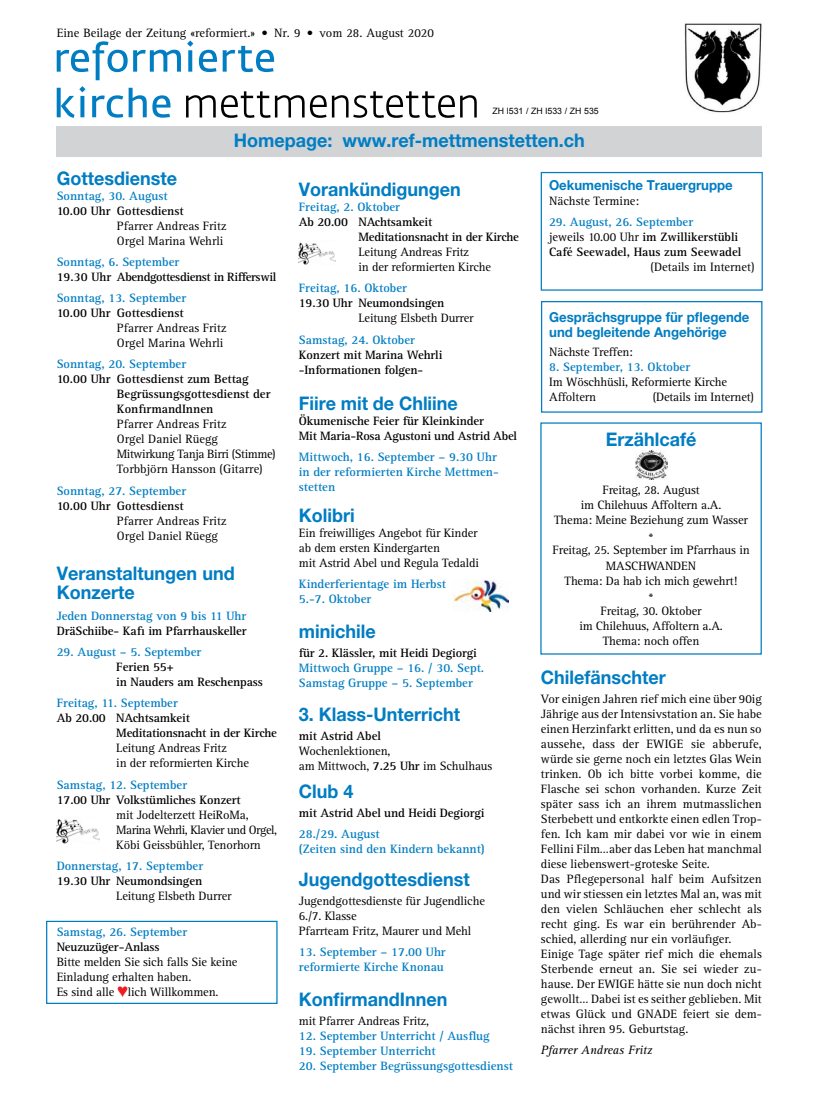
<style>
.page{position:relative;width:815px;height:1106px;background:#fff}
.page>*{position:absolute;margin:0;border:0;box-sizing:border-box;transform-origin:0 0}
.t1{font:700 18.75px/18.8px "Helvetica Neue LT Std";color:#007dc3;scale:.96 1}
.t2{font:700 13.75px/15px "Helvetica Neue LT Std";color:#007dc3;scale:.96 1}
.t3{font:12.5px/15px "Rotis Serif";color:#000}
.t4{font:700 12.5px/15px "Rotis Serif";letter-spacing:-.01em;color:#000}
.t5{font:700 12.5px/15px "Rotis Serif";color:#007dc3}
.t6{font:700 12.5px "Rotis Serif";letter-spacing:-.03em;color:#000}
.t7{font:italic 12.5px "Rotis Serif";color:#000}
.t8{font:8.75px "Arial";color:#000}
.s1{color:#007dc3}
.s2{font-weight:400}
.s3{color:#ed1d24}
.s4{font-weight:700}
</style>
<div class="page">
<div style="left:541px;top:301px;width:221px;height:111px;border:1px solid #007dc3"></div>
<div style="left:57px;top:126px;width:705px;height:31px;background:#d1d3d4"></div>
<svg style="left:57px;top:41px;width:124px;height:39px"></svg>
<svg style="left:187px;top:40px;width:6px;height:32px"></svg>
<svg style="left:199px;top:50px;width:18px;height:22px"></svg>
<svg style="left:223px;top:46px;width:51px;height:26px"></svg>
<svg style="left:57px;top:86px;width:29px;height:32px"></svg>
<svg style="left:92px;top:95px;width:31px;height:23px"></svg>
<svg style="left:129px;top:88px;width:41px;height:30px"></svg>
<svg style="left:186px;top:91px;width:291px;height:27px"></svg>
<img style="left:684px;top:23px;width:78px;height:90px">
<div style="left:541px;top:172px;width:222px;height:119px;border:1px solid #007dc3"></div>
<img style="left:636px;top:450px;width:31px;height:29px">
<img style="left:299px;top:242px;width:37px;height:22px">
<img style="left:57px;top:819px;width:42px;height:24px">
<div style="left:46px;top:920px;width:232px;height:84px;border:1px solid #007dc3"></div>
<img style="left:453px;top:580px;width:55px;height:31px">
<p class="t3" style="left:57px;top:26px;width:379px">Eine Beilage der Zeitung «reformiert.» • Nr. 9 • vom 28. August 2020</p>
<p class="t8" style="left:493px;top:106px;width:108px">ZH l531 / ZH l533 / ZH 535</p>
<h1 class="t1" style="left:234px;top:131px;width:367px">Homepage: www.ref-mettmenstetten.ch</h1>
<p class="t2" style="left:549px;top:177px;width:193px">Oekumenische Trauergruppe</p>
<p class="t3" style="left:549px;top:194px;width:92px">Nächste Termine:</p>
<p class="t4" style="left:549px;top:214px;width:194px"><span class="s1">29. August, 26. September<br></span><span class="s2">jeweils 10.00 Uhr</span> im Zwillikerstübli<br>Café Seewadel, Haus zum Seewadel</p>
<p class="t3" style="left:651px;top:259px;width:105px">(Details im Internet)</p>
<h1 class="t1" style="left:57px;top:168px;width:127px">Gottesdienste</h1>
<p class="t5" style="left:57px;top:188px;width:113px">Sonntag, 30. August</p>
<p class="t4" style="left:57px;top:203px;width:128px">10.00 Uhr Gottesdienst</p>
<p class="t3" style="left:117px;top:218px;width:111px">Pfarrer Andreas Fritz<br>Orgel Marina Wehrli</p>
<p class="t5" style="left:57px;top:254px;width:124px">Sonntag, 6. September</p>
<p class="t6" style="left:57px;top:269px;width:221px">19.30 Uhr Abendgottesdienst in Rifferswil</p>
<p class="t5" style="left:57px;top:291px;width:131px">Sonntag, 13. September</p>
<p class="t4" style="left:57px;top:306px;width:128px">10.00 Uhr Gottesdienst</p>
<p class="t3" style="left:117px;top:321px;width:111px">Pfarrer Andreas Fritz<br>Orgel Marina Wehrli</p>
<p class="t5" style="left:57px;top:357px;width:131px">Sonntag, 20. September</p>
<p class="t4" style="left:117px;top:372px;width:155px;text-indent:-60px">10.00 Uhr Gottesdienst zum Bettag<br>Begrüssungsgottesdienst der<br>KonfirmandInnen</p>
<p class="t3" style="left:117px;top:417px;width:160px">Pfarrer Andreas Fritz<br>Orgel Daniel Rüegg<br>Mitwirkung Tanja Birri (Stimme)<br>Torbbjörn Hansson (Gitarre)</p>
<p class="t5" style="left:57px;top:483px;width:131px">Sonntag, 27. September</p>
<p class="t4" style="left:57px;top:498px;width:128px">10.00 Uhr Gottesdienst</p>
<p class="t3" style="left:117px;top:513px;width:111px">Pfarrer Andreas Fritz<br>Orgel Daniel Rüegg</p>
<h1 class="t1" style="left:57px;top:563px;width:187px">Veranstaltungen und<br>Konzerte</h1>
<p class="t5" style="left:57px;top:608px;width:191px">Jeden Donnerstag von 9 bis 11 Uhr</p>
<p class="t4" style="left:57px;top:623px;width:191px">DräSchiibe- Kafi im Pfarrhauskeller</p>
<p class="t5" style="left:57px;top:644px;width:146px">29. August – 5. September</p>
<p class="t4" style="left:116px;top:659px;width:148px">Ferien 55+<br>in Nauders am Reschenpass</p>
<p class="t5" style="left:57px;top:696px;width:123px">Freitag, 11. September</p>
<p class="t4" style="left:116px;top:711px;width:162px;text-indent:-60px">Ab 20.00 NAchtsamkeit<br>Meditationsnacht in der Kirche</p>
<p class="t3" style="left:116px;top:741px;width:134px">Leitung Andreas Fritz<br>in der reformierten Kirche</p>
<p class="t5" style="left:57px;top:777px;width:132px">Samstag, 12. September</p>
<p class="t4" style="left:57px;top:792px;width:186px">17.00 Uhr Volkstümliches Konzert</p>
<p class="t3" style="left:116px;top:807px;width:162px">mit Jodelterzett HeiRoMa,<br>Marina Wehrli, Klavier und Orgel,<br>Köbi Geissbühler, Tenorhorn</p>
<p class="t5" style="left:57px;top:858px;width:148px">Donnerstag, 17. September</p>
<p class="t4" style="left:57px;top:873px;width:147px">19.30 Uhr Neumondsingen</p>
<p class="t3" style="left:116px;top:888px;width:117px">Leitung Elsbeth Durrer</p>
<p class="t5" style="left:57px;top:924px;width:132px">Samstag, 26. September</p>
<p class="t4" style="left:57px;top:939px;width:104px">Neuzuzüger-Anlass</p>
<p class="t3" style="left:57px;top:954px;width:182px">Bitte melden Sie sich falls Sie keine<br>Einladung erhalten haben.<br>Es sind alle <span class="s3">♥</span>lich Willkommen.</p>
<h1 class="t1" style="left:299px;top:179px;width:170px">Vorankündigungen</h1>
<p class="t5" style="left:299px;top:199px;width:103px">Freitag, 2. Oktober</p>
<p class="t4" style="left:358px;top:214px;width:162px;text-indent:-60px">Ab 20.00 NAchtsamkeit<br>Meditationsnacht in der Kirche</p>
<p class="t3" style="left:358px;top:245px;width:134px">Leitung Andreas Fritz<br>in der reformierten Kirche</p>
<p class="t5" style="left:299px;top:281px;width:110px">Freitag, 16. Oktober</p>
<p class="t4" style="left:299px;top:296px;width:147px">19.30 Uhr Neumondsingen</p>
<p class="t3" style="left:358px;top:311px;width:117px">Leitung Elsbeth Durrer</p>
<p class="t5" style="left:299px;top:332px;width:118px">Samstag, 24. Oktober</p>
<p class="t4" style="left:299px;top:347px;width:145px">Konzert mit Marina Wehrli -Informationen folgen-</p>
<h1 class="t1" style="left:299px;top:393px;width:167px">Fiire mit de Chliine</h1>
<p class="t4" style="left:299px;top:413px;width:220px">Ökumenische Feier für Kleinkinder<br>Mit Maria-Rosa Agustoni und Astrid Abel</p>
<p class="t5" style="left:299px;top:449px;width:200px;text-align:justify">Mittwoch, 16. September – 9.30 Uhr in der reformierten Kirche Mettmen&shy;stetten</p>
<h1 class="t1" style="left:299px;top:505px;width:60px">Kolibri</h1>
<p class="t3" style="left:299px;top:526px;width:182px">Ein freiwilliges Angebot für Kinder ab dem ersten Kindergarten<br>mit Astrid Abel und Regula Tedaldi</p>
<p class="t5" style="left:299px;top:577px;width:149px">Kinderferientage im Herbst<br>5.-7. Oktober</p>
<h1 class="t1" style="left:299px;top:622px;width:82px">minichile</h1>
<p class="t4" style="left:299px;top:645px;width:180px">für 2. Klässler, mit Heidi Degiorgi</p>
<p class="t5" style="left:299px;top:660px;width:187px">Mittwoch Gruppe – 16. / 30. Sept.<br>Samstag Gruppe – 5. September</p>
<h1 class="t1" style="left:299px;top:704px;width:170px">3. Klass-Unterricht</h1>
<p class="t4" style="left:299px;top:728px;width:83px">mit Astrid Abel</p>
<p class="t3" style="left:299px;top:743px;width:195px">Wochenlektionen,<br>am Mittwoch, <span class="s4">7.25 Uhr</span> im Schulhaus</p>
<h1 class="t1" style="left:299px;top:781px;width:58px">Club 4</h1>
<p class="t4" style="left:299px;top:805px;width:187px">mit Astrid Abel und Heidi Degiorgi</p>
<p class="t5" style="left:299px;top:826px;width:188px">28./29. August<br>(Zeiten sind den Kindern bekannt)</p>
<h1 class="t1" style="left:299px;top:869px;width:180px">Jugendgottesdienst</h1>
<p class="t3" style="left:299px;top:893px;width:188px">Jugendgottesdienste für Jugendliche<br>6./7. Klasse<br>Pfarrteam Fritz, Maurer und Mehl</p>
<p class="t5" style="left:299px;top:944px;width:149px">13. September – 17.00 Uhr reformierte Kirche Knonau</p>
<h1 class="t1" style="left:299px;top:989px;width:156px">KonfirmandInnen</h1>
<p class="t3" style="left:299px;top:1013px;width:132px">mit Pfarrer Andreas Fritz,</p>
<p class="t5" style="left:299px;top:1028px;width:192px">12. September Unterricht / Ausflug</p>
<p class="t5" style="left:299px;top:1043px;width:138px">19. September Unterricht</p>
<p class="t5" style="left:299px;top:1058px;width:216px">20. September Begrüssungsgottesdienst</p>
<p class="t2" style="left:549px;top:310px;width:210px">Gesprächsgruppe für pflegende und begleitende Angehörige</p>
<p class="t3" style="left:549px;top:345px;width:85px">Nächste Treffen:</p>
<p class="t5" style="left:549px;top:359px;width:142px">8. September, 13. Oktober</p>
<p class="t3" style="left:549px;top:375px;width:179px">Im Wöschhüsli, Reformierte Kirche<br>Affoltern</p>
<p class="t3" style="left:653px;top:390px;width:103px">(Details im Internet)</p>
<h1 class="t1" style="left:606px;top:429px;width:96px">Erzählcafé</h1>
<p class="t3" style="left:554px;top:483px;width:195px;text-align:center">Freitag, 28. August<br>im Chilehuus Affoltern a.A.<br>Thema: Meine Beziehung zum Wasser</p>
<p class="t3" style="left:552px;top:532px;width:199px;line-height:12.5px;text-align:center">*<br>Freitag, 25. September im Pfarrhaus in</p>
<p class="t3" style="left:565px;top:558px;width:174px;text-align:center">MASCHWANDEN<br>Thema: Da hab ich mich gewehrt!</p>
<p class="t3" style="left:601px;top:592px;width:103px;line-height:12.5px;text-align:center">*<br>Freitag, 30. Oktober</p>
<p class="t3" style="left:579px;top:618px;width:145px;text-align:center">im Chilehuus, Affoltern a.A.<br>Thema: noch offen</p>
<h1 class="t1" style="left:541px;top:667px;width:132px">Chilefänschter</h1>
<p class="t3" style="left:541px;top:691px;width:222px">Vor einigen Jahren rief mich eine über 90ig Jährige aus der Intensivstation an. Sie habe einen Herzinfarkt erlitten, und da es nun so aussehe, dass der EWIGE sie abberufe, würde sie gerne noch ein letztes Glas Wein trinken. Ob ich bitte vorbei komme, die Flasche sei schon vorhanden. Kurze Zeit später sass ich an ihrem mutmasslichen Sterbebett und entkorkte einen edlen Trop&shy;fen. Ich kam mir dabei vor wie in einem Fellini Film…aber das Leben hat manchmal diese liebenswert-groteske Seite.<br>Das Pflegepersonal half beim Aufsitzen und wir stiessen ein letztes Mal an, was mit den vielen Schläuchen eher schlecht als recht ging. Es war ein berührender Ab&shy;schied, allerding nur ein vorläufiger.<br>Einige Tage später rief mich die ehemals Sterbende erneut an. Sie sei wieder zu&shy;hause. Der EWIGE hätte sie nun doch nicht gewollt… Dabei ist es seither geblieben. Mit etwas Glück und GNADE feiert sie dem&shy;nächst ihren 95. Geburtstag.</p>
<p class="t7" style="left:541px;top:1042px;width:113px">Pfarrer Andreas Fritz</p>
</div>
